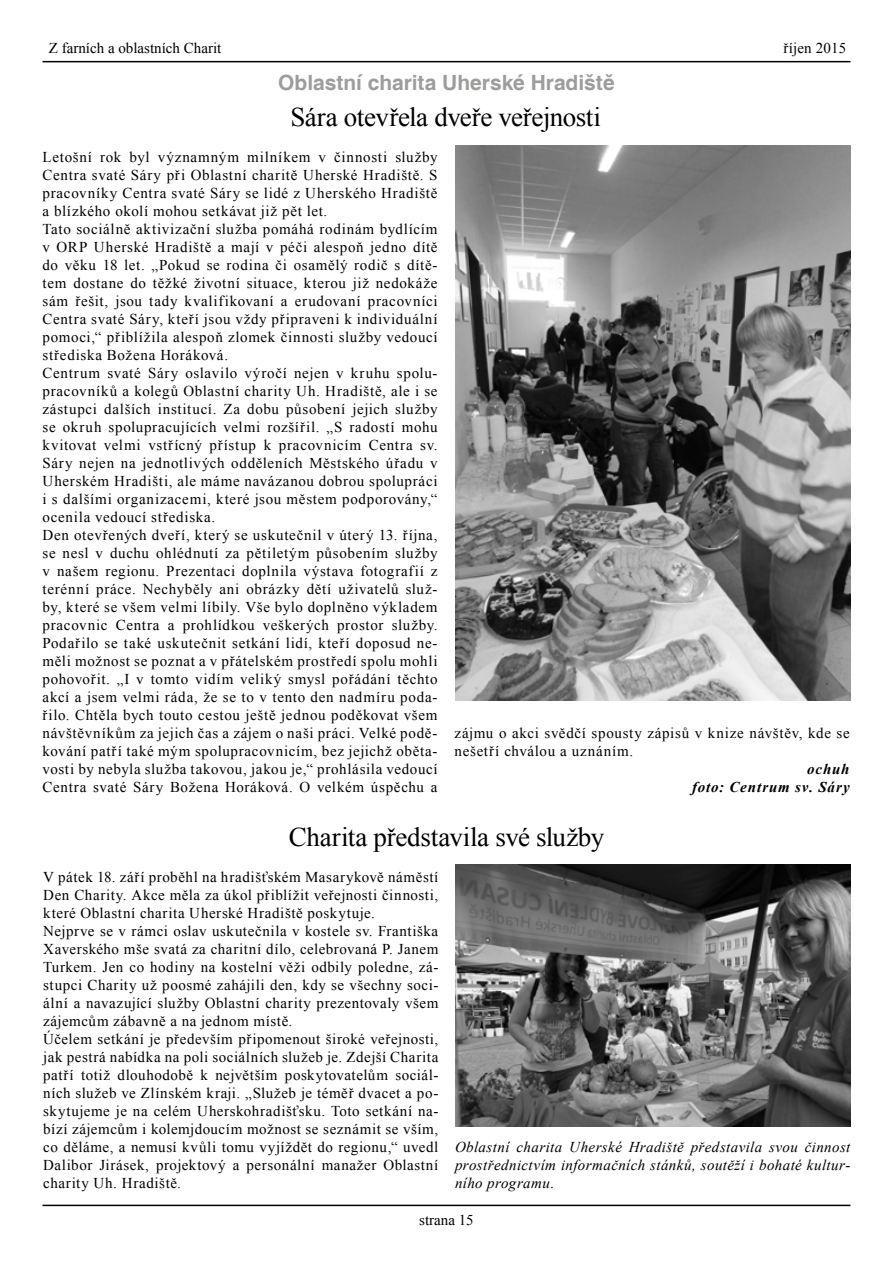
<style>
.page{position:relative;width:893px;height:1263px;background:#fff}
.page>*{position:absolute;margin:0;border:0;box-sizing:border-box;transform-origin:0 0}
.t1{font:27px "Times New Roman";letter-spacing:-.015em;color:#000}
.t2{font:700 21px "Helvetica";color:#9d9d9c}
.t3{font:15px/18px "Times New Roman";letter-spacing:.045em;color:#000}
.t4{font:italic 15px/18px "Times New Roman";letter-spacing:.025em;color:#000;text-align:justify}
.t5{font:15px "Times New Roman";color:#000}
.t6{font:italic 700 15px/18px "Times New Roman";letter-spacing:.06em;color:#000;text-align:right}
.t7{font:15px "Times New Roman";letter-spacing:.01em;color:#000}
</style>
<div class="page">
<hr style="left:43px;top:1205px;width:807px;height:1px;background:#000">
<hr style="left:43px;top:61px;width:807px;height:1px;background:#000">
<img style="left:455px;top:145px;width:395px;height:556px">
<img style="left:455px;top:864px;width:395px;height:263px">
<p class="t5" style="left:49px;top:37px;width:174px">Z farních a oblastních Charit</p>
<h2 class="t2" style="left:278px;top:70px;width:338px">Oblastní charita Uherské Hradiště</h2>
<h1 class="t1" style="left:290px;top:98px;width:312px">Sára otevřela dveře veřejnosti</h1>
<p class="t7" style="left:784px;top:37px;width:64px">říjen 2015</p>
<p class="t3" style="left:43px;top:148px;width:397px">Letošní rok byl významným milníkem v činnosti služby Centra svaté Sáry při Oblastní charitě Uherské Hradiště. S pracovníky Centra svaté Sáry se lidé z Uherského Hradiště a blízkého okolí mohou setkávat již pět let.<br>Tato sociálně aktivizační služba pomáhá rodinám bydlícím v ORP Uherské Hradiště a mají v péči alespoň jedno dítě do věku 18 let. „Pokud se rodina či osamělý rodič s dítě&shy;tem dostane do těžké životní situace, kterou již nedokáže sám řešit, jsou tady kvalifikovaní a erudovaní pracovníci Centra svaté Sáry, kteří jsou vždy připraveni k individuální pomoci,“ přiblížila alespoň zlomek činnosti služby vedoucí střediska Božena Horáková.<br>Centrum svaté Sáry oslavilo výročí nejen v kruhu spolu&shy;pracovníků a kolegů Oblastní charity Uh. Hradiště, ale i se zástupci dalších institucí. Za dobu působení jejich služby se okruh spolupracujících velmi rozšířil. „S radostí mohu kvitovat velmi vstřícný přístup k pracovnicím Centra sv.<br>Sáry nejen na jednotlivých odděleních Městského úřadu v Uherském Hradišti, ale máme navázanou dobrou spolupráci i s dalšími organizacemi, které jsou městem podporovány,“ ocenila vedoucí střediska.<br>Den otevřených dveří, který se uskutečnil v úterý 13. října, se nesl v duchu ohlédnutí za pětiletým působením služby v našem regionu. Prezentaci doplnila výstava fotografií z terénní práce. Nechyběly ani obrázky dětí uživatelů služ&shy;by, které se všem velmi líbily. Vše bylo doplněno výkladem pracovnic Centra a prohlídkou veškerých prostor služby.<br>Podařilo se také uskutečnit setkání lidí, kteří doposud ne&shy;měli možnost se poznat a v přátelském prostředí spolu mohli pohovořit. „I v tomto vidím veliký smysl pořádání těchto akcí a jsem velmi ráda, že se to v tento den nadmíru poda&shy;řilo. Chtěla bych touto cestou ještě jednou poděkovat všem návštěvníkům za jejich čas a zájem o naši práci. Velké podě&shy;kování patří také mým spolupracovnicím, bez jejichž oběta&shy;vosti by nebyla služba takovou, jakou je,“ prohlásila vedoucí Centra svaté Sáry Božena Horáková. O velkém úspěchu a</p>
<p class="t3" style="left:455px;top:724px;width:397px">zájmu o akci svědčí spousty zápisů v knize návštěv, kde se nešetří chválou a uznáním.</p>
<p class="t6" style="left:692px;top:760px;width:159px">ochuh<br>foto: Centrum sv. Sáry</p>
<h1 class="t1" style="left:289px;top:818px;width:317px">Charita představila své služby</h1>
<p class="t3" style="left:43px;top:868px;width:397px">V pátek 18. září proběhl na hradišťském Masarykově náměstí Den Charity. Akce měla za úkol přiblížit veřejnosti činnosti, které Oblastní charita Uherské Hradiště poskytuje.<br>Nejprve se v rámci oslav uskutečnila v kostele sv. Františka Xaverského mše svatá za charitní dílo, celebrovaná P. Janem Turkem. Jen co hodiny na kostelní věži odbily poledne, zá&shy;stupci Charity už poosmé zahájili den, kdy se všechny soci&shy;ální a navazující služby Oblastní charity prezentovaly všem zájemcům zábavně a na jednom místě.<br>Účelem setkání je především připomenout široké veřejnosti, jak pestrá nabídka na poli sociálních služeb je. Zdejší Charita patří totiž dlouhodobě k největším poskytovatelům sociál&shy;ních služeb ve Zlínském kraji. „Služeb je téměř dvacet a po&shy;skytujeme je na celém Uherskohradišťsku. Toto setkání na&shy;bízí zájemcům i kolemjdoucím možnost se seznámit se vším, co děláme, a nemusí kvůli tomu vyjíždět do regionu,“ uvedl Dalibor Jirásek, projektový a personální manažer Oblastní charity Uh. Hradiště.</p>
<p class="t4" style="left:455px;top:1138px;width:397px">Oblastní charita Uherské Hradiště představila svou činnost prostřednictvím informačních stánků, soutěží i bohaté kultur&shy;ního programu.</p>
<p class="t5" style="left:419px;top:1209px;width:56px">strana 15</p>
</div>
